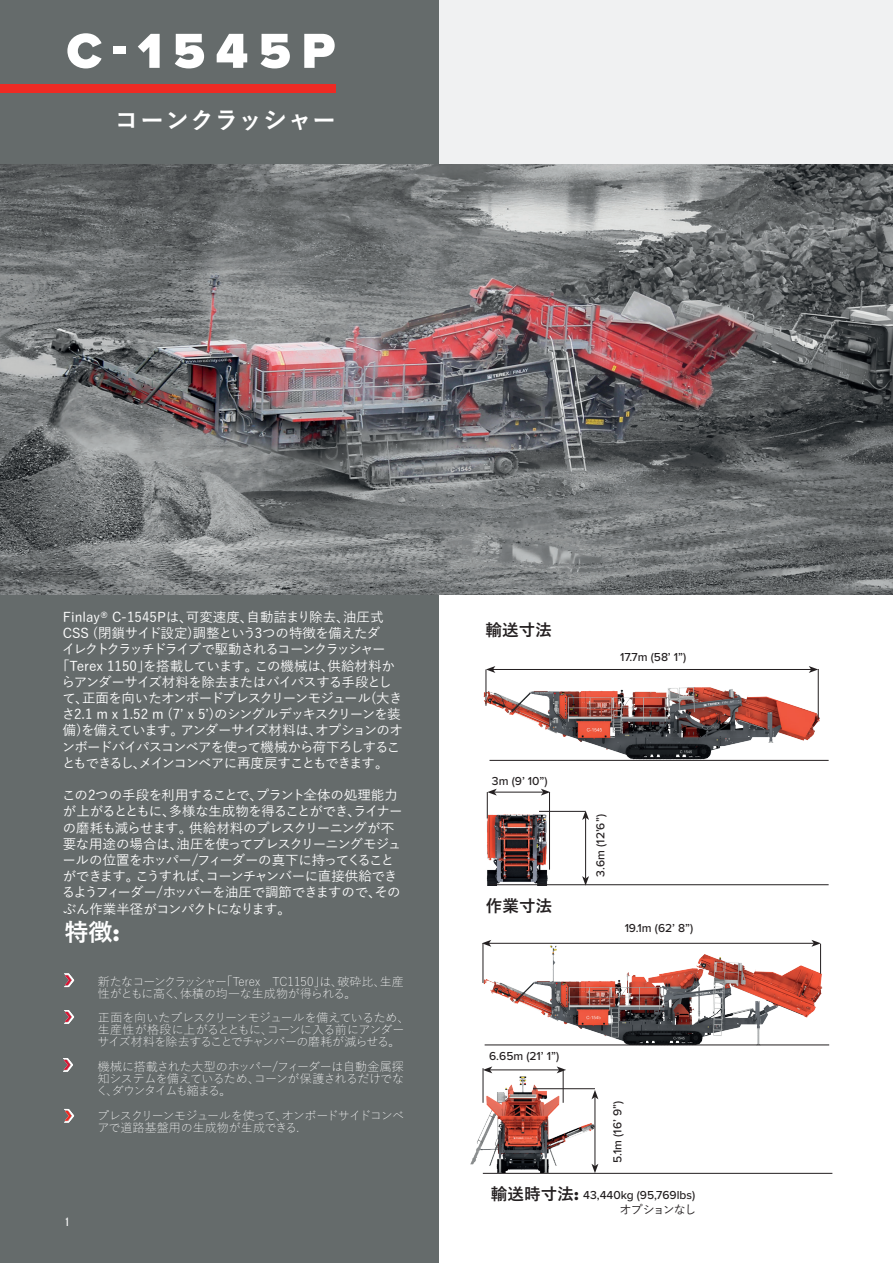
<style>
.page{position:relative;width:893px;height:1263px;background:#fff}
.page>*{position:absolute;margin:0;border:0;box-sizing:border-box;transform-origin:0 0}
.t1{font:900 51px "Proxima Nova";letter-spacing:.21em;color:#fff}
.t2{font:700 24px "Yu Gothic";letter-spacing:.025em;color:#fff}
.t3{font:700 16.5px "Yu Gothic";letter-spacing:.01em;color:#231f20}
.t4{font:500 13.5px/16.2px "Yu Gothic";letter-spacing:-.06em;color:#fff}
.t5{font:500 13.5px "Yu Gothic";color:#fff}
.t6{font:500 13.5px "Yu Gothic";letter-spacing:-.1em;color:#fff}
.t7{font:500 13.5px "Yu Gothic";letter-spacing:-.035em;color:#fff}
.t8{font:500 13.5px "Yu Gothic";letter-spacing:-.13em;color:#fff}
.t9{font:300 12px/12px "Yu Gothic";letter-spacing:-.04em;color:#fff}
.t10{font:500 12px "Proxima Nova";color:#231f20}
.t11{font:300 12px/12px "Yu Gothic";letter-spacing:-.01em;color:#fff}
.t12{font:500 12px "Yu Gothic";letter-spacing:-.095em;color:#231f20}
.t13{font:500 condensed 12px "Akzidenz Grotesk Pro";color:#fff}
.s1{font-family:"Proxima Nova";font-weight:900}
</style>
<div class="page">
<img style="left:482px;top:942px;width:343px;height:104px">
<img style="left:486px;top:813px;width:68px;height:73px">
<img style="left:483px;top:684px;width:346px;height:76px">
<img style="left:470px;top:1073px;width:129px;height:99px">
<div style="left:0;top:0;width:893px;height:164px;background:#f0f1f2"></div>
<div style="left:0;top:0;width:439px;height:1263px;background:#656b6b"></div>
<div style="left:0;top:84px;width:335px;height:8px;background:#ee2a24"></div>
<hr style="left:486px;top:669px;width:1px;height:37px;background:#231f20">
<hr style="left:818px;top:669px;width:1px;height:50px;background:#231f20">
<hr style="left:489px;top:760px;width:340px;height:1px;background:#231f20">
<hr style="left:485px;top:1045px;width:344px;height:1px;background:#231f20">
<hr style="left:539px;top:811px;width:46px;height:1px;background:#231f20">
<hr style="left:549px;top:792px;width:1px;height:78px;background:#231f20">
<hr style="left:490px;top:884px;width:339px;height:1px;background:#231f20">
<hr style="left:483px;top:1173px;width:349px;height:1px;background:#231f20">
<hr style="left:563px;top:1070px;width:1px;height:33px;background:#231f20">
<hr style="left:483px;top:1068px;width:1px;height:35px;background:#231f20">
<hr style="left:533px;top:1088px;width:62px;height:1px;background:#231f20">
<hr style="left:493px;top:669px;width:318px;height:1px;background:#231f20">
<svg style="left:486px;top:666px;width:9px;height:7px"></svg>
<svg style="left:809px;top:666px;width:9px;height:7px"></svg>
<hr style="left:494px;top:792px;width:49px;height:1px;background:#231f20">
<svg style="left:487px;top:789px;width:10px;height:29px"></svg>
<svg style="left:541px;top:789px;width:9px;height:6px"></svg>
<hr style="left:585px;top:817px;width:1px;height:61px;background:#231f20">
<svg style="left:582px;top:810px;width:7px;height:10px"></svg>
<svg style="left:582px;top:876px;width:7px;height:10px"></svg>
<hr style="left:483px;top:943px;width:1px;height:40px;background:#231f20">
<hr style="left:820px;top:944px;width:1px;height:30px;background:#231f20">
<hr style="left:489px;top:943px;width:325px;height:1px;background:#231f20">
<svg style="left:482px;top:940px;width:9px;height:7px"></svg>
<svg style="left:811px;top:940px;width:10px;height:7px"></svg>
<hr style="left:490px;top:1069px;width:69px;height:1px;background:#231f20">
<svg style="left:483px;top:1066px;width:9px;height:7px"></svg>
<svg style="left:557px;top:1066px;width:9px;height:7px"></svg>
<hr style="left:595px;top:1097px;width:1px;height:69px;background:#231f20">
<svg style="left:591px;top:1090px;width:7px;height:9px"></svg>
<svg style="left:591px;top:1164px;width:7px;height:9px"></svg>
<img style="left:0;top:165px;width:893px;height:430px">
<svg style="left:64px;top:973px;width:10px;height:14px"></svg>
<svg style="left:64px;top:1010px;width:10px;height:14px"></svg>
<svg style="left:64px;top:1109px;width:10px;height:14px"></svg>
<svg style="left:63px;top:1058px;width:10px;height:14px"></svg>
<h1 class="t1" style="left:67px;top:13px;width:270px">C-1545P</h1>
<h2 class="t2" style="left:114px;top:107px;width:223px">コーンクラッシャー</h2>
<p class="t5" style="left:63px;top:604px;width:322px">Finlay® C-1545Pは、可変速度、自動詰まり除去、油圧式</p>
<p class="t7" style="left:63px;top:621px;width:319px">CSS (閉鎖サイド設定)調整という3つの特徴を備えたダ</p>
<p class="t8" style="left:62px;top:637px;width:325px">イレクトクラッチドライブで駆動されるコーンクラッシャー</p>
<p class="t5" style="left:56px;top:653px;width:340px">「Terex 1150」を搭載しています。この機械は、供給材料か</p>
<p class="t4" style="left:62px;top:672px;width:332px">らアンダーサイズ材料を除去またはバイパスする手段とし</p>
<p class="t4" style="left:62px;top:688px;width:342px">て、正面を向いたオンボードプレスクリーンモジュール(大き</p>
<p class="t6" style="left:62px;top:702px;width:340px">さ2.1 m x 1.52 m (7’ x 5’)のシングルデッキスクリーンを装</p>
<p class="t4" style="left:63px;top:720px;width:342px">備)を備えています。アンダーサイズ材料は、オプションのオ</p>
<p class="t4" style="left:62px;top:737px;width:340px">ンボードバイパスコンベアを使って機械から荷下ろしするこ</p>
<p class="t6" style="left:62px;top:750px;width:328px">ともできるし、メインコンベアに再度戻すこともできます。</p>
<p class="t4" style="left:62px;top:785px;width:342px">この2つの手段を利用することで、プラント全体の処理能力が上がるとともに、多様な生成物を得ることができ、ライナーの磨耗も減らせます。供給材料のプレスクリーニングが不要な用途の場合は、油圧を使ってプレスクリーニングモジュールの位置をホッパー/フィーダーの真下に持ってくることができます。こうすれば、コーンチャンバーに直接供給できるようフィーダー/ホッパーを油圧で調節できますので、そのぶん作業半径がコンパクトになります。</p>
<h2 class="t2" style="left:64px;top:919px;width:56px">特徴<span class="s1">:</span></h2>
<p class="t11" style="left:98px;top:974px;width:308px">新たなコーンクラッシャー「Terex TC1150」は、破砕比、生産性がともに高く、体積の均一な生成物が得られる。</p>
<p class="t9" style="left:97px;top:1010px;width:314px">正面を向いたプレスクリーンモジュールを備えているため、生産性が格段に上がるとともに、コーンに入る前にアンダーサイズ材料を除去することでチャンバーの磨耗が減らせる。</p>
<p class="t9" style="left:96px;top:1059px;width:309px;text-align:justify">機械に搭載された大型のホッパー/フィーダーは自動金属探知システムを備えているため、コーンが保護されるだけでなく、ダウンタイムも縮まる。</p>
<p class="t9" style="left:97px;top:1108px;width:308px">プレスクリーンモジュールを使って、オンボードサイドコンベアで道路基盤用の生成物が生成できる.</p>
<p class="t13" style="left:65px;top:1214px;width:6px">1</p>
<p class="t3" style="left:485px;top:621px;width:68px">輸送寸法</p>
<p class="t10" style="left:620px;top:648px;width:68px">17.7m (58’ 1”)</p>
<p class="t10" style="left:492px;top:772px;width:57px">3m (9’ 10”)</p>
<p class="t3" style="left:486px;top:896px;width:68px">作業寸法</p>
<p class="t10" style="left:591px;top:877px;width:64px;rotate:-90deg">3.6m (12’6”)</p>
<p class="t10" style="left:625px;top:919px;width:70px">19.1m (62’ 8”)</p>
<p class="t10" style="left:489px;top:1047px;width:72px">6.65m (21’ 1”)</p>
<p class="t10" style="left:609px;top:1163px;width:63px;rotate:-90deg">5.1m (16’ 9”)</p>
<p class="t3" style="left:491px;top:1185px;width:89px">輸送時寸法<span class="s1">:</span></p>
<p class="t10" style="left:583px;top:1186px;width:114px">43,440kg (95,769lbs)</p>
<p class="t12" style="left:620px;top:1198px;width:78px">オプションなし</p>
</div>
